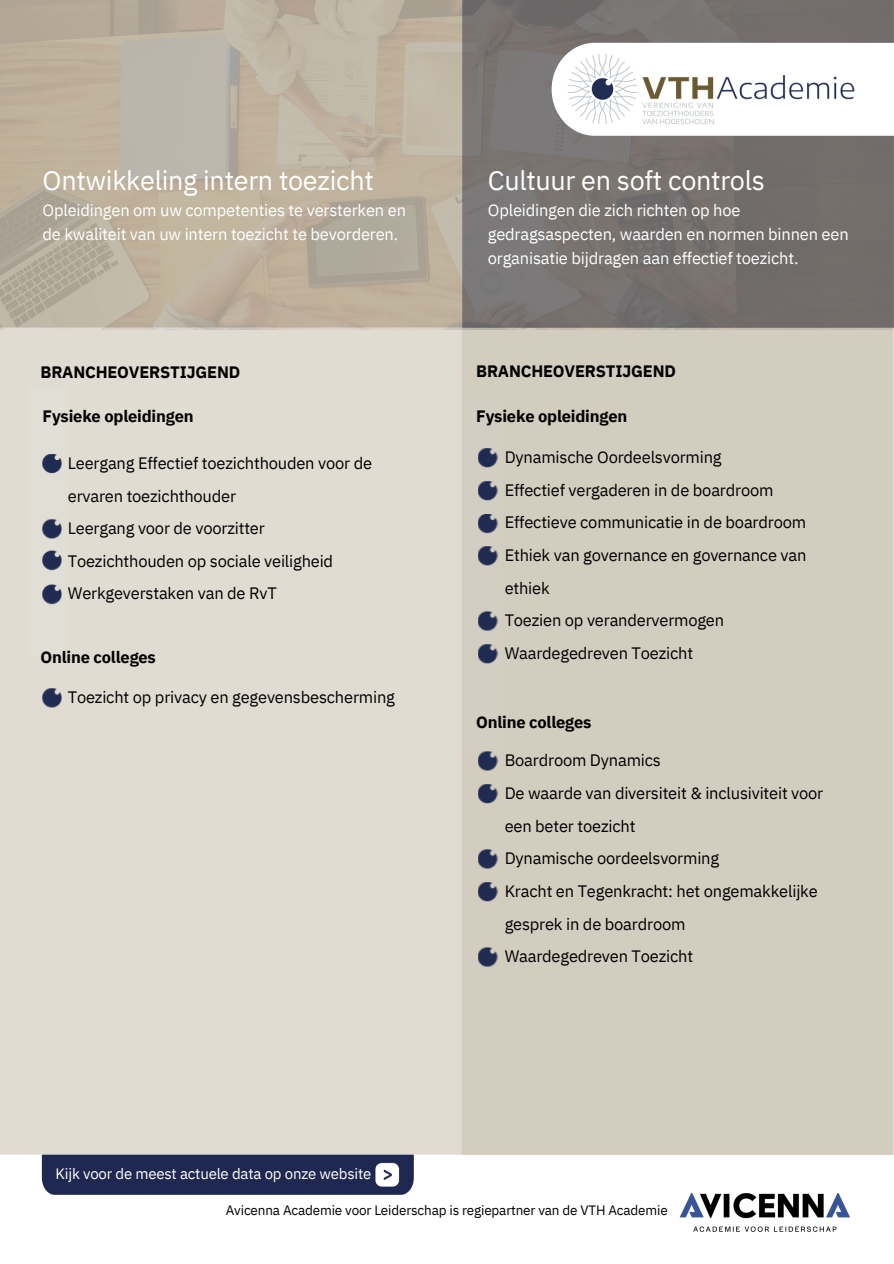
<style>
.page{position:relative;width:894px;height:1264px;background:#fff}
.page>*{position:absolute;margin:0;border:0;box-sizing:border-box;transform-origin:0 0}
.t1{font:27px "IBM Plex Sans";letter-spacing:-.01em;color:#fff}
.t2{font:16.5px/32.7px "IBM Plex Sans";letter-spacing:-.01em;color:#000}
.t3{font:16.5px/23.7px "IBM Plex Sans";letter-spacing:-.01em;color:#fff}
.t4{font:700 16.5px "IBM Plex Sans";letter-spacing:-.01em;color:#000}
.t5{font:15px "IBM Plex Sans";letter-spacing:-.01em;color:#fff}
.t6{font:13.5px "IBM Plex Sans";letter-spacing:-.01em;color:#000}
</style>
<div class="page">
<img style="left:0;top:327px;width:893px;height:905px">
<div style="left:29px;top:388px;width:39px;height:268px;background:#e1ded6"></div>
<div style="left:464px;top:399px;width:37px;height:352px;background:#d2cec2"></div>
<img style="left:0;top:0;width:892px;height:330px">
<div style="left:462px;top:0;width:431px;height:327px;background:#77706d"></div>
<svg style="left:551px;top:43px;width:342px;height:93px;background:#f6f5f5"></svg>
<img style="left:566px;top:53px;width:75px;height:73px">
<img style="left:640px;top:75px;width:215px;height:51px">
<img style="left:43px;top:454px;width:19px;height:19px">
<img style="left:43px;top:519px;width:19px;height:19px">
<img style="left:43px;top:551px;width:19px;height:19px">
<img style="left:43px;top:585px;width:19px;height:19px">
<img style="left:43px;top:688px;width:19px;height:19px">
<img style="left:478px;top:448px;width:19px;height:19px">
<img style="left:478px;top:481px;width:19px;height:19px">
<img style="left:478px;top:514px;width:19px;height:19px">
<img style="left:478px;top:546px;width:19px;height:19px">
<img style="left:478px;top:611px;width:19px;height:20px">
<img style="left:478px;top:644px;width:19px;height:19px">
<img style="left:478px;top:751px;width:19px;height:19px">
<img style="left:478px;top:784px;width:19px;height:19px">
<img style="left:478px;top:849px;width:19px;height:19px">
<img style="left:478px;top:882px;width:19px;height:19px">
<img style="left:478px;top:947px;width:19px;height:19px">
<p class="t1" style="left:43px;top:163px;width:333px">Ontwikkeling intern toezicht</p>
<p class="t3" style="left:43px;top:198px;width:365px">Opleidingen om uw competenties te versterken en de kwaliteit van uw intern toezicht te bevorderen.</p>
<p class="t1" style="left:487px;top:163px;width:278px">Cultuur en soft controls</p>
<p class="t3" style="left:487px;top:198px;width:362px">Opleidingen die zich richten op hoe gedragsaspecten, waarden en normen binnen een organisatie bijdragen aan effectief toezicht.</p>
<p class="t4" style="left:41px;top:360px;width:201px">BRANCHEOVERSTIJGEND</p>
<p class="t4" style="left:476px;top:360px;width:201px">BRANCHEOVERSTIJGEND</p>
<p class="t4" style="left:43px;top:405px;width:152px">Fysieke opleidingen</p>
<h3 class="t4" style="left:476px;top:405px;width:152px">Fysieke opleidingen</h3>
<h1 class="t2" style="left:68px;top:446px;width:306px">Leergang Effectief toezichthouden voor de ervaren toezichthouder<br>Leergang voor de voorzitter<br>Toezichthouden op sociale veiligheid<br>Werkgeverstaken van de RvT</h1>
<p class="t4" style="left:41px;top:645px;width:117px">Online colleges</p>
<p class="t2" style="left:68px;top:680px;width:328px">Toezicht op privacy en gegevensbescherming</p>
<h1 class="t5" style="left:56px;top:1163px;width:317px">Kijk voor de meest actuele data op onze website</h1>
<p class="t2" style="left:504px;top:440px;width:303px">Dynamische Oordeelsvorming<br>Effectief vergaderen in de boardroom<br>Effectieve communicatie in de boardroom<br>Ethiek van governance en governance van ethiek<br>Toezien op verandervermogen<br>Waardegedreven Toezicht</p>
<p class="t4" style="left:476px;top:711px;width:117px">Online colleges</p>
<p class="t2" style="left:504px;top:743px;width:320px">Boardroom Dynamics<br>De waarde van diversiteit &amp; inclusiviteit voor een beter toezicht<br>Dynamische oordeelsvorming<br>Kracht en Tegenkracht: het ongemakkelijke gesprek in de boardroom<br>Waardegedreven Toezicht</p>
<h3 class="t6" style="left:226px;top:1201px;width:443px">Avicenna Academie voor Leiderschap is regiepartner van de VTH Academie</h3>
</div>
